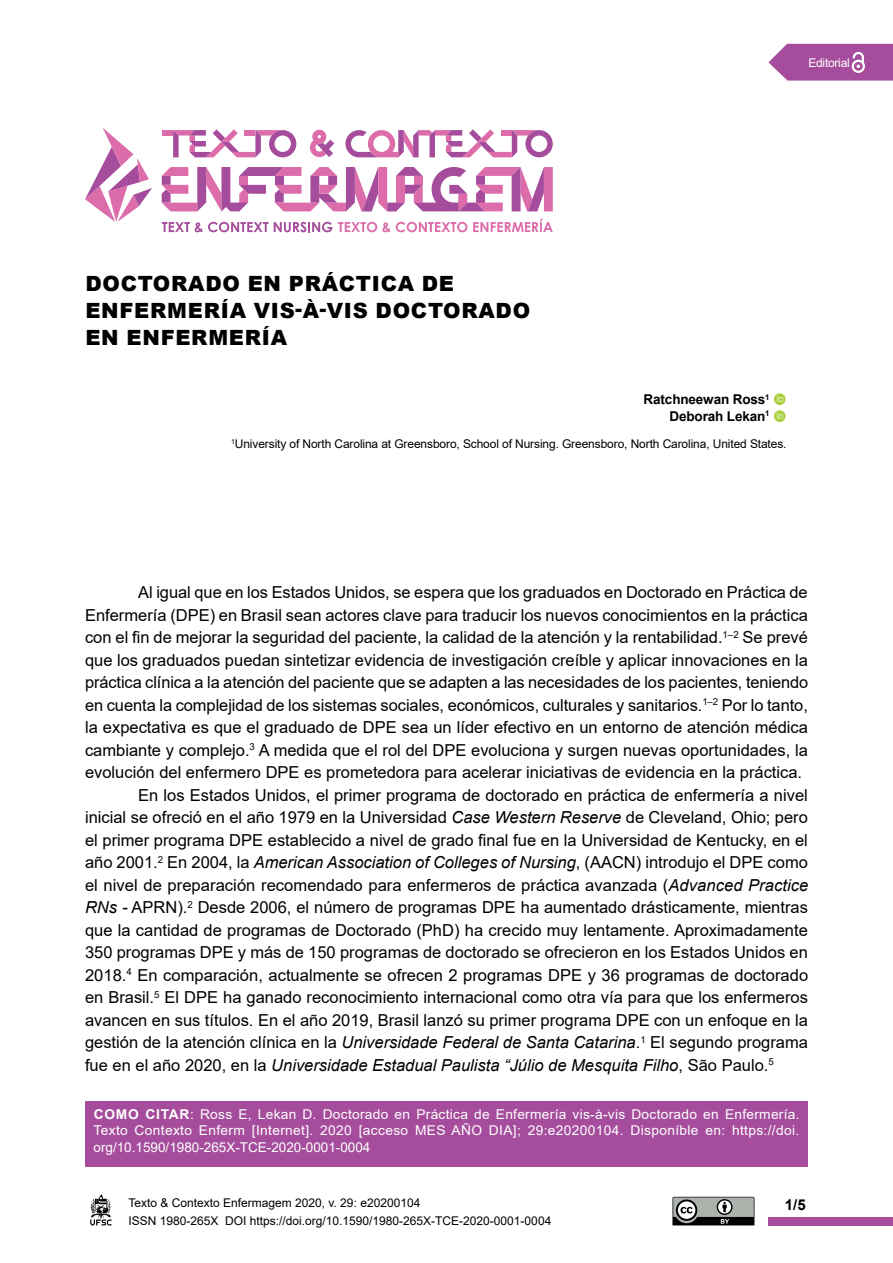
<style>
.page{position:relative;width:893px;height:1263px;background:#fff}
.page>*{position:absolute;margin:0;border:0;box-sizing:border-box;transform-origin:0 0}
.t1{font:900 21px/27px "Arial";letter-spacing:.035em;color:#000}
.t2{font:16.5px "Arial";color:#000}
.t3{font:italic 16.5px "Arial";color:#000}
.t4{font:700 15px "Arial";color:#000}
.t5{font:13.5px/16.2px "Arial";color:#fff;text-align:justify}
.t6{font:700 13.5px/16.5px "Arial";letter-spacing:-.01em;color:#000;text-align:right}
.t7{font:12px/18px "Arial";letter-spacing:-.01em;color:#000}
.t8{font:12px "Arial";letter-spacing:-.02em;color:#fff}
.s1{font-style:italic}
.s2{font-style:normal}
.s3{font-weight:700}
</style>
<div class="page">
<div style="left:769px;top:1217px;width:124px;height:8px;background:#a54d9c"></div>
<svg style="left:90px;top:1194px;width:22px;height:31px"></svg>
<svg style="left:162px;top:167px;width:391px;height:45px"></svg>
<div style="left:162px;top:130px;width:11px;height:6px;background:#dd6daa"></div>
<svg style="left:173px;top:129px;width:123px;height:28px"></svg>
<svg style="left:310px;top:129px;width:243px;height:28px"></svg>
<svg style="left:162px;top:222px;width:106px;height:10px"></svg>
<svg style="left:274px;top:222px;width:58px;height:10px"></svg>
<svg style="left:338px;top:222px;width:129px;height:10px"></svg>
<svg style="left:473px;top:219px;width:80px;height:13px"></svg>
<svg style="left:85px;top:128px;width:67px;height:94px"></svg>
<svg style="left:768px;top:44px;width:125px;height:37px;background:#af61a7"></svg>
<svg style="left:672px;top:1197px;width:83px;height:29px;background:#777b78"></svg>
<div style="left:85px;top:1101px;width:723px;height:66px;background:#a54d9c"></div>
<p class="t8" style="left:808px;top:54px;width:43px">Editorial</p>
<p class="t1" style="left:85px;top:270px;width:446px">DOCTORADO EN PRÁCTICA DE<br>ENFERMERÍA VIS-À-VIS DOCTORADO<br>EN ENFERMERÍA</p>
<p class="t6" style="left:644px;top:392px;width:128px">Ratchneewan Ross<sup>1<br></sup>Deborah Lekan<sup>1</sup></p>
<p class="t7" style="left:231px;top:435px;width:557px"><sup>1</sup>University of North Carolina at Greensboro, School of Nursing. Greensboro, North Carolina, United States.</p>
<p class="t2" style="left:138px;top:581px;width:671px">Al igual que en los Estados Unidos, se espera que los graduados en Doctorado en Práctica de</p>
<p class="t2" style="left:85px;top:603px;width:724px">Enfermería (DPE) en Brasil sean actores clave para traducir los nuevos conocimientos en la práctica</p>
<p class="t2" style="left:85px;top:626px;width:724px">con el fin de mejorar la seguridad del paciente, la calidad de la atención y la rentabilidad.<sup>1–2</sup> Se prevé</p>
<p class="t2" style="left:85px;top:648px;width:724px">que los graduados puedan sintetizar evidencia de investigación creíble y aplicar innovaciones en la</p>
<p class="t2" style="left:85px;top:671px;width:725px">práctica clínica a la atención del paciente que se adapten a las necesidades de los pacientes, teniendo</p>
<p class="t2" style="left:85px;top:693px;width:724px">en cuenta la complejidad de los sistemas sociales, económicos, culturales y sanitarios.<sup>1–2</sup> Por lo tanto,</p>
<p class="t2" style="left:85px;top:716px;width:724px">la expectativa es que el graduado de DPE sea un líder efectivo en un entorno de atención médica</p>
<p class="t2" style="left:85px;top:738px;width:724px">cambiante y complejo.<sup>3</sup> A medida que el rol del DPE evoluciona y surgen nuevas oportunidades, la</p>
<p class="t2" style="left:85px;top:761px;width:719px">evolución del enfermero DPE es prometedora para acelerar iniciativas de evidencia en la práctica.</p>
<p class="t2" style="left:138px;top:783px;width:671px">En los Estados Unidos, el primer programa de doctorado en práctica de enfermería a nivel</p>
<p class="t2" style="left:85px;top:806px;width:724px">inicial se ofreció en el año 1979 en la Universidad <span class="s1">Case Western Reserve</span> de Cleveland, Ohio; pero</p>
<p class="t2" style="left:85px;top:829px;width:724px">el primer programa DPE establecido a nivel de grado final fue en la Universidad de Kentucky, en el</p>
<p class="t2" style="left:85px;top:851px;width:724px">año 2001.<sup>2</sup> En 2004, la <span class="s1">American Association of Colleges of Nursing</span>, (AACN) introdujo el DPE como</p>
<p class="t2" style="left:85px;top:873px;width:725px">el nivel de preparación recomendado para enfermeros de práctica avanzada (<span class="s1">Advanced Practice</span></p>
<p class="t2" style="left:85px;top:896px;width:724px"><span class="s1">RNs -</span> APRN).<sup>2</sup> Desde 2006, el número de programas DPE ha aumentado drásticamente, mientras</p>
<p class="t2" style="left:85px;top:918px;width:724px">que la cantidad de programas de Doctorado (PhD) ha crecido muy lentamente. Aproximadamente</p>
<p class="t2" style="left:85px;top:941px;width:724px">350 programas DPE y más de 150 programas de doctorado se ofrecieron en los Estados Unidos en</p>
<p class="t2" style="left:85px;top:963px;width:725px">2018.<sup>4</sup> En comparación, actualmente se ofrecen 2 programas DPE y 36 programas de doctorado</p>
<p class="t2" style="left:85px;top:986px;width:724px">en Brasil.<sup>5</sup> El DPE ha ganado reconocimiento internacional como otra vía para que los enfermeros</p>
<p class="t2" style="left:85px;top:1008px;width:724px">avancen en sus títulos. En el año 2019, Brasil lanzó su primer programa DPE con un enfoque en la</p>
<p class="t2" style="left:85px;top:1031px;width:724px">gestión de la atención clínica en la <span class="s1">Universidade Federal de Santa Catarina</span>.<sup>1</sup> El segundo programa</p>
<p class="t3" style="left:85px;top:1054px;width:690px"><span class="s2">fue en el año 2020, en la</span> Universidade Estadual Paulista “Júlio de Mesquita Filho<span class="s2">, São Paulo.</span><sup>5</sup></p>
<p class="t5" style="left:94px;top:1106px;width:708px"><span class="s3">COMO CITAR</span>: Ross E, Lekan D. Doctorado en Práctica de Enfermería vis-à-vis Doctorado en Enfermería.<br>Texto Contexto Enferm [Internet]. 2020 [acceso MES AÑO DIA]; 29:e20200104. Disponíble en: https://doi. org/10.1590/1980-265X-TCE-2020-0001-0004</p>
<p class="t7" style="left:128px;top:1194px;width:424px">Texto &amp; Contexto Enfermagem 2020, v. 29: e20200104<br>ISSN 1980-265X DOI https://doi.org/10.1590/1980-265X-TCE-2020-0001-0004</p>
<p class="t4" style="left:785px;top:1194px;width:22px">1/5</p>
</div>
